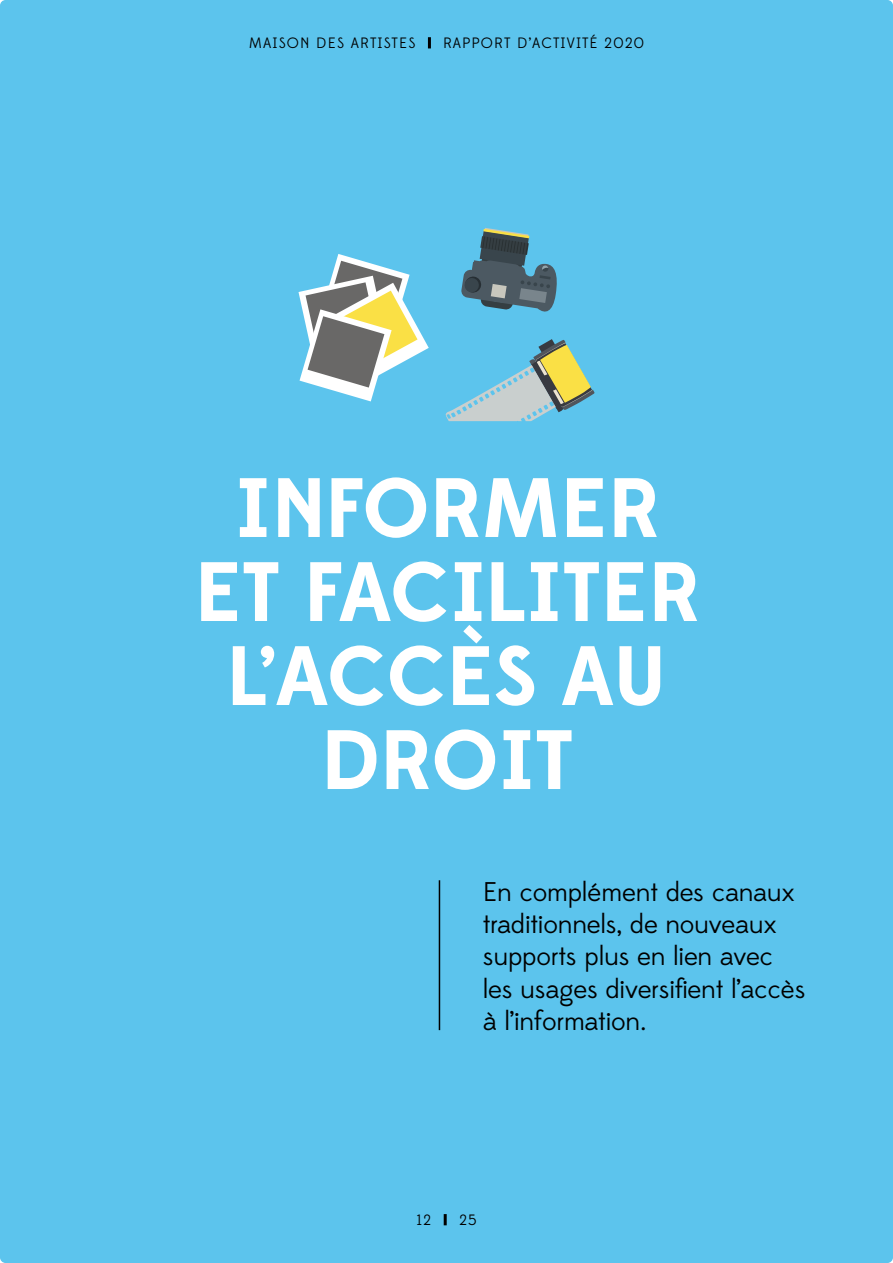
<style>
.page{position:relative;width:893px;height:1263px;background:#5cc4ed}
.page>*{position:absolute;margin:0;border:0;box-sizing:border-box;transform-origin:0 0}
.t1{font:700 84px/84px "Edmondsans";color:#fff;text-align:center}
.t2{font:27px/32.4px "Edmondsans";letter-spacing:-.01em;color:#000}
.t3{font:15px "Edmondsans";letter-spacing:.075em;color:#000}
</style>
<div class="page">
<svg style="left:298px;top:254px;width:131px;height:147px"></svg>
<svg style="left:446px;top:339px;width:149px;height:82px"></svg>
<svg style="left:461px;top:228px;width:96px;height:84px"></svg>
<hr style="left:439px;top:880px;width:1px;height:150px;background:#000">
<svg style="left:428px;top:37px;width:3px;height:11px"></svg>
<svg style="left:444px;top:1214px;width:3px;height:11px"></svg>
<p class="t3" style="left:249px;top:35px;width:168px">MAISON DES ARTISTES</p>
<p class="t3" style="left:443px;top:35px;width:202px">RAPPORT D’ACTIVITÉ 2020</p>
<p class="t1" style="left:194px;top:468px;width:507px">INFORMER<br>ET FACILITER<br>L’ACCÈS AU<br>DROIT</p>
<p class="t2" style="left:483px;top:876px;width:325px">En complément des canaux traditionnels, de nouveaux supports plus en lien avec les usages diversifient l’accès à l’information.</p>
<p class="t3" style="left:416px;top:1211px;width:16px">12</p>
<p class="t3" style="left:459px;top:1211px;width:19px">25</p>
</div>
